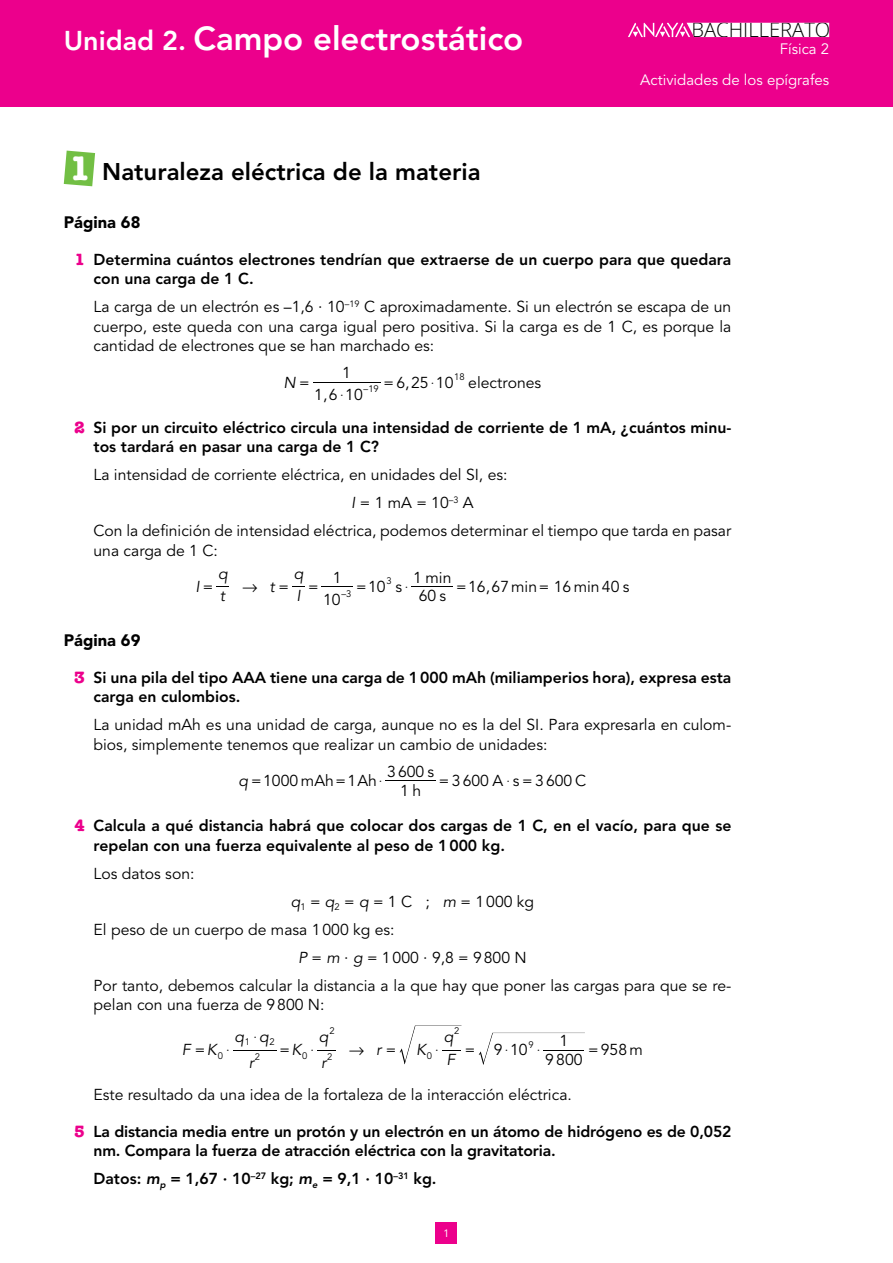
<style>
.page{position:relative;width:893px;height:1263px;background:#fff}
.page>*{position:absolute;margin:0;border:0;box-sizing:border-box;transform-origin:0 0}
.t1{font:700 34.5px "American Typewriter Std";color:#fff}
.t2{font:800 33px "Avenir LT Std";color:#fff}
.nuclTitul2{font:800 24px "Avenir LT Std";color:#000}
.t3{font:300 20.25px "Open Sans";color:#000}
.nuclPagina{font:900 16.5px "Avenir LT Std";color:#000}
.Sol_epigrafes_sangra{font:15.75px/19.5px "Avenir LT Std";color:#000}
.actiTexto1Sal{font:800 15.75px/19.5px "Avenir LT Std";color:#000}
.t4{font:italic 15.75px "Avenir LT Std";color:#000}
.Sol_epigrafes_sangra-2{font:15.75px "Avenir LT Std";letter-spacing:.065em;color:#000}
.t5{font:15.75px "MM Binary";color:#000}
.t6{font:15.75px "Anaya Math 1";color:#000}
.t7{font:15px "Avenir LT Std";color:#fff}
.t8{font:10.5px "Open Sans";color:#fff}
.t9{font:9.45px "Avenir LT Std";color:#000}
.s1{font-size:27px}
.s2{font-family:"American Typewriter Std";font-weight:700;font-size:16.5px;color:#ec008c}
.s3{font-style:normal}
.s4{font-style:italic}
.s5{font-family:"MM Binary"}
</style>
<div class="page">
<div style="left:436px;top:1222px;width:21px;height:21px;background:#ec008c"></div>
<div style="left:0;top:0;width:893px;height:106px;background:#ec008c"></div>
<svg style="left:628px;top:22px;width:201px;height:15px"></svg>
<svg style="left:64px;top:151px;width:31px;height:35px"></svg>
<hr style="left:313px;top:382px;width:67px;height:1px;background:#000">
<svg style="left:216px;top:586px;width:13px;height:1px"></svg>
<svg style="left:292px;top:586px;width:13px;height:1px"></svg>
<hr style="left:322px;top:586px;width:31px;height:1px;background:#000">
<hr style="left:412px;top:586px;width:41px;height:1px;background:#000">
<hr style="left:386px;top:781px;width:50px;height:1px;background:#000">
<svg style="left:479px;top:1032px;width:106px;height:33px"></svg>
<svg style="left:400px;top:1025px;width:62px;height:39px"></svg>
<hr style="left:233px;top:1050px;width:43px;height:1px;background:#000">
<svg style="left:317px;top:1050px;width:19px;height:1px"></svg>
<hr style="left:544px;top:1050px;width:40px;height:1px;background:#000">
<p class="t2" style="left:64px;top:19px;width:461px"><span class="s1">Unidad 2.</span> Campo electrostático</p>
<p class="t3" style="left:691px;top:16px;width:140px">BACHILLERATO</p>
<h2 class="t2" style="left:162px;top:19px;width:255px"><span class="s1">11.</span> Física nuclear</h2>
<p class="t7" style="left:780px;top:40px;width:51px">Física 2</p>
<p class="t7" style="left:640px;top:71px;width:190px">Actividades de los epígrafes</p>
<p class="t1" style="left:68px;top:148px;width:24px">1</p>
<p class="nuclTitul2" style="left:102px;top:158px;width:380px">Naturaleza eléctrica de la materia</p>
<p class="nuclPagina" style="left:64px;top:212px;width:78px">Página 68</p>
<p class="actiTexto1Sal" style="left:94px;top:249px;width:639px;text-indent:-19px"><span class="s2">1</span> Determina cuántos electrones tendrían que extraerse de un cuerpo para que quedara con una carga de 1 C.</p>
<p class="Sol_epigrafes_sangra" style="left:94px;top:297px;width:639px;text-align:justify">La carga de un electrón es –1,6 · 10<sup>–19</sup> C aproximadamente. Si un electrón se escapa de un cuerpo, este queda con una carga igual pero positiva. Si la carga es de 1 C, es porque la cantidad de electrones que se han marchado es:</p>
<p class="Sol_epigrafes_sangra" style="left:342px;top:363px;width:10px">1</p>
<p class="t9" style="left:454px;top:371px;width:12px">18</p>
<p class="Sol_epigrafes_sangra" style="left:468px;top:373px;width:75px">electrones</p>
<p class="Sol_epigrafes_sangra" style="left:384px;top:373px;width:71px">= 6 25 10</p>
<p class="t4" style="left:284px;top:373px;width:27px">N<span class="s3">=</span></p>
<p class="t5" style="left:431px;top:375px;width:4px">$</p>
<p class="actiTexto1Sal" style="left:94px;top:417px;width:639px;text-indent:-19px"><span class="s2">2</span> Si por un circuito eléctrico circula una intensidad de corriente de 1 mA, ¿cuántos minu&shy;tos tardará en pasar una carga de 1 C?</p>
<p class="Sol_epigrafes_sangra" style="left:94px;top:465px;width:415px">La intensidad de corriente eléctrica, en unidades del SI, es:</p>
<p class="Sol_epigrafes_sangra" style="left:351px;top:493px;width:124px"><span class="s4">I</span> = 1 mA = 10<sup>–3</sup> A</p>
<p class="Sol_epigrafes_sangra" style="left:94px;top:521px;width:639px">Con la definición de intensidad eléctrica, podemos determinar el tiempo que tarda en pasar una carga de 1 C:</p>
<p class="t6" style="left:242px;top:576px;width:17px">8</p>
<p class="Sol_epigrafes_sangra" style="left:395px;top:577px;width:14px">s<span class="s5">$</span></p>
<p class="Sol_epigrafes_sangra" style="left:419px;top:587px;width:29px">60s</p>
<p class="t9" style="left:364px;top:384px;width:17px">–19</p>
<p class="Sol_epigrafes_sangra" style="left:405px;top:373px;width:6px">,</p>
<p class="Sol_epigrafes_sangra" style="left:314px;top:385px;width:50px">1610</p>
<p class="t5" style="left:340px;top:388px;width:4px">$</p>
<p class="Sol_epigrafes_sangra" style="left:323px;top:385px;width:6px">,</p>
<p class="t4" style="left:294px;top:564px;width:11px">q</p>
<p class="t4" style="left:218px;top:564px;width:11px">q</p>
<p class="Sol_epigrafes_sangra" style="left:333px;top:568px;width:10px">1</p>
<p class="Sol_epigrafes_sangra" style="left:413px;top:568px;width:40px">1 min</p>
<p class="t9" style="left:386px;top:576px;width:7px">3</p>
<p class="Sol_epigrafes_sangra" style="left:356px;top:577px;width:31px">=10</p>
<p class="Sol_epigrafes_sangra" style="left:456px;top:577px;width:175px">=16 67 min = 16 min40 s</p>
<p class="t4" style="left:196px;top:578px;width:19px">I<span class="s3">=</span></p>
<p class="Sol_epigrafes_sangra" style="left:269px;top:577px;width:51px"><span class="s4">t</span>= =</p>
<p class="t4" style="left:296px;top:587px;width:6px">I</p>
<p class="t9" style="left:341px;top:588px;width:11px">–3</p>
<p class="Sol_epigrafes_sangra" style="left:486px;top:577px;width:6px">,</p>
<p class="t4" style="left:220px;top:587px;width:7px">t</p>
<p class="Sol_epigrafes_sangra" style="left:323px;top:590px;width:19px">10</p>
<p class="nuclPagina" style="left:64px;top:631px;width:78px">Página 69</p>
<p class="actiTexto1Sal" style="left:94px;top:668px;width:639px;text-indent:-19px"><span class="s2">3</span> Si una pila del tipo AAA tiene una carga de 1000 mAh (miliamperios hora), expresa esta carga en culombios.</p>
<p class="Sol_epigrafes_sangra" style="left:94px;top:716px;width:639px">La unidad mAh es una unidad de carga, aunque no es la del SI. Para expresarla en culom&shy;bios, simplemente tenemos que realizar un cambio de unidades:</p>
<p class="Sol_epigrafes_sangra" style="left:239px;top:772px;width:145px"><span class="s4">q</span> 1000 mAh=1Ah <span class="s5">$</span></p>
<p class="Sol_epigrafes_sangra" style="left:400px;top:781px;width:23px">1h</p>
<p class="Sol_epigrafes_sangra" style="left:387px;top:762px;width:49px">3600 s</p>
<p class="Sol_epigrafes_sangra-2" style="left:439px;top:772px;width:149px">=3600A s 3600C</p>
<p class="Sol_epigrafes_sangra" style="left:251px;top:772px;width:12px">=</p>
<p class="t5" style="left:507px;top:774px;width:4px">$</p>
<p class="Sol_epigrafes_sangra" style="left:522px;top:772px;width:12px">=</p>
<p class="actiTexto1Sal" style="left:94px;top:816px;width:639px;text-indent:-19px"><span class="s2">4</span> Calcula a qué distancia habrá que colocar dos cargas de 1 C, en el vacío, para que se repelan con una fuerza equivalente al peso de 1000 kg.</p>
<p class="Sol_epigrafes_sangra" style="left:94px;top:864px;width:102px">Los datos son:</p>
<p class="Sol_epigrafes_sangra" style="left:291px;top:892px;width:245px"><span class="s4">q</span><sub>1</sub> = <span class="s4">q</span><sub>2</sub> = <span class="s4">q</span> = 1 C ; <span class="s4">m</span> = 1000 kg</p>
<p class="Sol_epigrafes_sangra" style="left:94px;top:920px;width:303px">El peso de un cuerpo de masa 1000 kg es:</p>
<p class="Sol_epigrafes_sangra" style="left:298px;top:948px;width:230px"><span class="s4">P</span> = <span class="s4">m</span> · <span class="s4">g</span> = 1000 · 9,8 = 9800 N</p>
<p class="Sol_epigrafes_sangra" style="left:94px;top:976px;width:639px">Por tanto, debemos calcular la distancia a la que hay que poner las cargas para que se re&shy;pelan con una fuerza de 9800 N:</p>
<p class="t6" style="left:349px;top:1039px;width:17px">8</p>
<p class="Sol_epigrafes_sangra" style="left:588px;top:1041px;width:56px">=958m</p>
<p class="t9" style="left:454px;top:1025px;width:7px">2</p>
<p class="t9" style="left:329px;top:1025px;width:7px">2</p>
<p class="t4" style="left:234px;top:1027px;width:36px">q q</p>
<p class="t4" style="left:319px;top:1027px;width:11px">q</p>
<p class="t4" style="left:444px;top:1027px;width:11px">q</p>
<p class="Sol_epigrafes_sangra" style="left:559px;top:1031px;width:10px">1</p>
<p class="t5" style="left:254px;top:1029px;width:4px">$</p>
<p class="t9" style="left:245px;top:1036px;width:7px">1</p>
<p class="t9" style="left:269px;top:1036px;width:7px">2</p>
<p class="t9" style="left:528px;top:1039px;width:7px">9</p>
<p class="Sol_epigrafes_sangra" style="left:494px;top:1041px;width:35px">9 10</p>
<p class="Sol_epigrafes_sangra" style="left:279px;top:1041px;width:23px">=<span class="s4">K</span></p>
<p class="t4" style="left:376px;top:1041px;width:22px">r <span class="s3">=</span></p>
<p class="t4" style="left:416px;top:1041px;width:11px">K</p>
<p class="t4" style="left:182px;top:1041px;width:36px">F K</p>
<p class="Sol_epigrafes_sangra" style="left:195px;top:1041px;width:12px">=</p>
<p class="t5" style="left:311px;top:1043px;width:4px">$</p>
<p class="t5" style="left:436px;top:1043px;width:4px">$</p>
<p class="Sol_epigrafes_sangra" style="left:465px;top:1041px;width:12px">=</p>
<p class="t5" style="left:505px;top:1043px;width:4px">$</p>
<p class="t5" style="left:537px;top:1043px;width:4px">$</p>
<p class="Sol_epigrafes_sangra" style="left:94px;top:1086px;width:480px">Este resultado da una idea de la fortaleza de la interacción eléctrica.</p>
<p class="actiTexto1Sal" style="left:94px;top:1122px;width:639px;text-indent:-19px"><span class="s2">5</span> La distancia media entre un protón y un electrón en un átomo de hidrógeno es de 0,052 nm. Compara la fuerza de atracción eléctrica con la gravitatoria.</p>
<p class="actiTexto1Sal" style="left:94px;top:1169px;width:345px">Datos: <span class="s4">m</span><sub>p</sub> = 1,67 · 10<sup>–27</sup> kg; <span class="s4">m</span><sub>e</sub> = 9,1 · 10<sup>–31</sup> kg.</p>
<p class="t5" style="left:226px;top:1043px;width:4px">$</p>
<p class="t9" style="left:218px;top:1050px;width:7px">0</p>
<p class="t9" style="left:255px;top:1051px;width:7px">2</p>
<p class="t9" style="left:302px;top:1050px;width:7px">0</p>
<p class="t9" style="left:327px;top:1051px;width:7px">2</p>
<p class="t9" style="left:427px;top:1050px;width:7px">0</p>
<p class="t4" style="left:447px;top:1050px;width:10px">F</p>
<p class="Sol_epigrafes_sangra" style="left:545px;top:1050px;width:39px">9 800</p>
<p class="t4" style="left:249px;top:1053px;width:7px">r</p>
<p class="t4" style="left:321px;top:1053px;width:7px">r</p>
<p class="t8" style="left:443px;top:1226px;width:8px">1</p>
</div>
